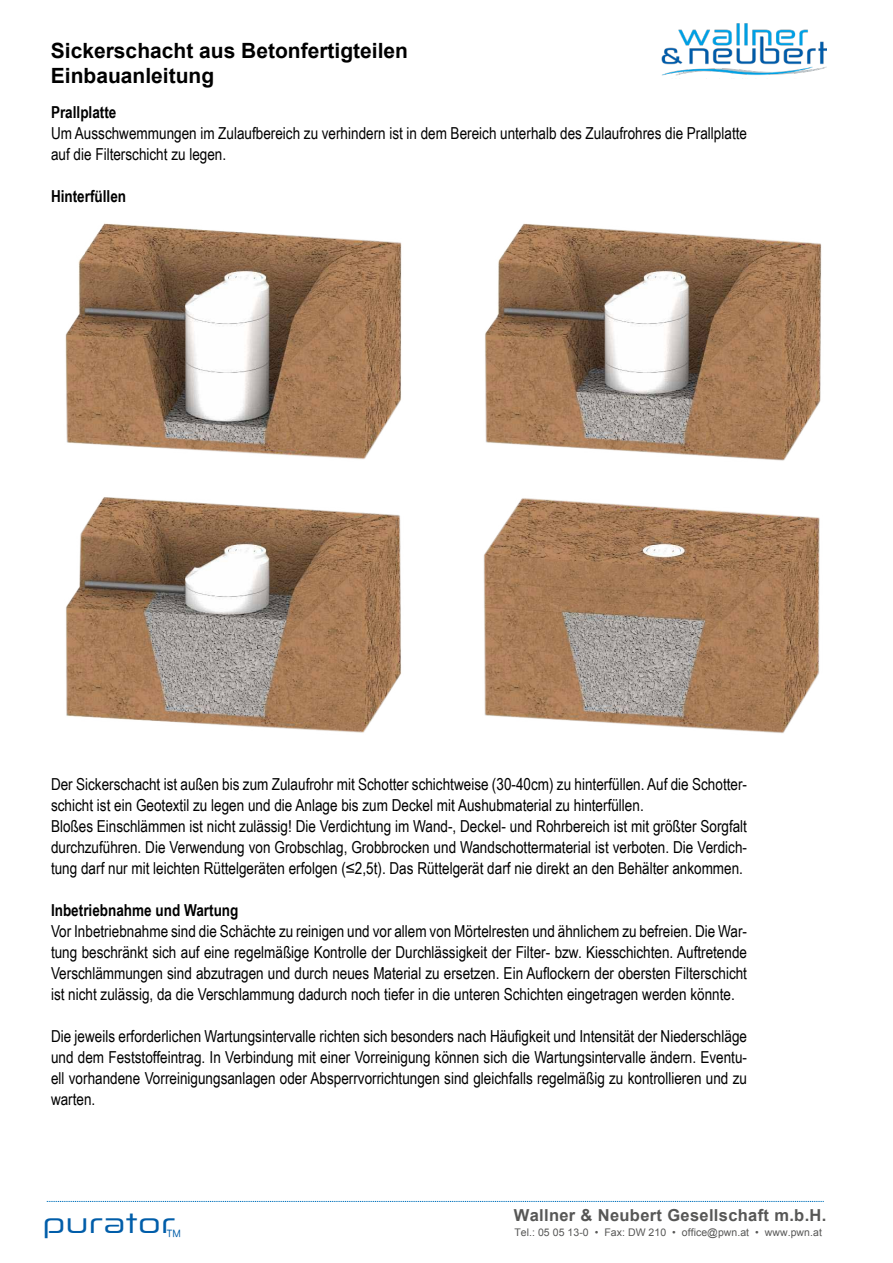
<style>
.page{position:relative;width:893px;height:1263px;background:#fff}
.page>*{position:absolute;margin:0;border:0;box-sizing:border-box;transform-origin:0 0}
.t1{font:27.6px "Zekton Rg";letter-spacing:.01em;color:#005da9;scale:1.33 1}
.t2{font:700 21px/25.2px "Arial";color:#000}
.t3{font:16.5px/21px "Arial Narrow";color:#000}
.t4{font:700 16.5px "Arial Narrow";color:#000}
.t5{font:700 16.5px "Arial";letter-spacing:.02em;color:#575756}
.t6{font:10.5px "Arial";letter-spacing:.005em;color:#575756}
</style>
<div class="page">
<svg style="left:47px;top:1201px;width:777px;height:1px"></svg>
<img style="left:661px;top:23px;width:166px;height:53px">
<img style="left:65px;top:223px;width:337px;height:510px">
<img style="left:485px;top:223px;width:337px;height:238px">
<img style="left:483px;top:498px;width:337px;height:235px">
<p class="t2" style="left:51px;top:38px;width:359px">Sickerschacht aus Betonfertigteilen<br>Einbauanleitung</p>
<p class="t4" style="left:51px;top:100px;width:67px">Prallplatte</p>
<p class="t3" style="left:51px;top:122px;width:697px">Um Ausschwemmungen im Zulaufbereich zu verhindern ist in dem Bereich unterhalb des Zulaufrohres die Prallplatte auf die Filterschicht zu legen.</p>
<p class="t4" style="left:51px;top:184px;width:77px">Hinterfüllen</p>
<p class="t3" style="left:51px;top:773px;width:697px">Der Sickerschacht ist außen bis zum Zulaufrohr mit Schotter schichtweise (30-40cm) zu hinterfüllen. Auf die Schotter&shy;schicht ist ein Geotextil zu legen und die Anlage bis zum Deckel mit Aushubmaterial zu hinterfüllen.<br>Bloßes Einschlämmen ist nicht zulässig! Die Verdichtung im Wand-, Deckel- und Rohrbereich ist mit größter Sorgfalt durchzuführen. Die Verwendung von Grobschlag, Grobbrocken und Wandschottermaterial ist verboten. Die Verdich&shy;tung darf nur mit leichten Rüttelgeräten erfolgen (≤2,5t). Das Rüttelgerät darf nie direkt an den Behälter ankommen.</p>
<p class="t4" style="left:51px;top:898px;width:189px">Inbetriebnahme und Wartung</p>
<p class="t3" style="left:51px;top:920px;width:698px;text-align:justify">Vor Inbetriebnahme sind die Schächte zu reinigen und vor allem von Mörtelresten und ähnlichem zu befreien. Die War&shy;tung beschränkt sich auf eine regelmäßige Kontrolle der Durchlässigkeit der Filter- bzw. Kiesschichten. Auftretende Verschlämmungen sind abzutragen und durch neues Material zu ersetzen. Ein Auflockern der obersten Filterschicht ist nicht zulässig, da die Verschlammung dadurch noch tiefer in die unteren Schichten eingetragen werden könnte.</p>
<p class="t3" style="left:51px;top:1025px;width:697px;text-align:justify">Die jeweils erforderlichen Wartungsintervalle richten sich besonders nach Häufigkeit und Intensität der Niederschläge und dem Feststoffeintrag. In Verbindung mit einer Vorreinigung können sich die Wartungsintervalle ändern. Eventu&shy;ell vorhandene Vorreinigungsanlagen oder Absperrvorrichtungen sind gleichfalls regelmäßig zu kontrollieren und zu warten.</p>
<h1 class="t1" style="left:43px;top:1205px;width:106px">purator<sub>™</sub></h1>
<p class="t5" style="left:514px;top:1204px;width:314px">Wallner &amp; Neubert Gesellschaft m.b.H.</p>
<p class="t6" style="left:514px;top:1225px;width:309px">Tel.: 05 05 13-0 • Fax: DW 210 • office@pwn.at • www.pwn.at</p>
</div>
